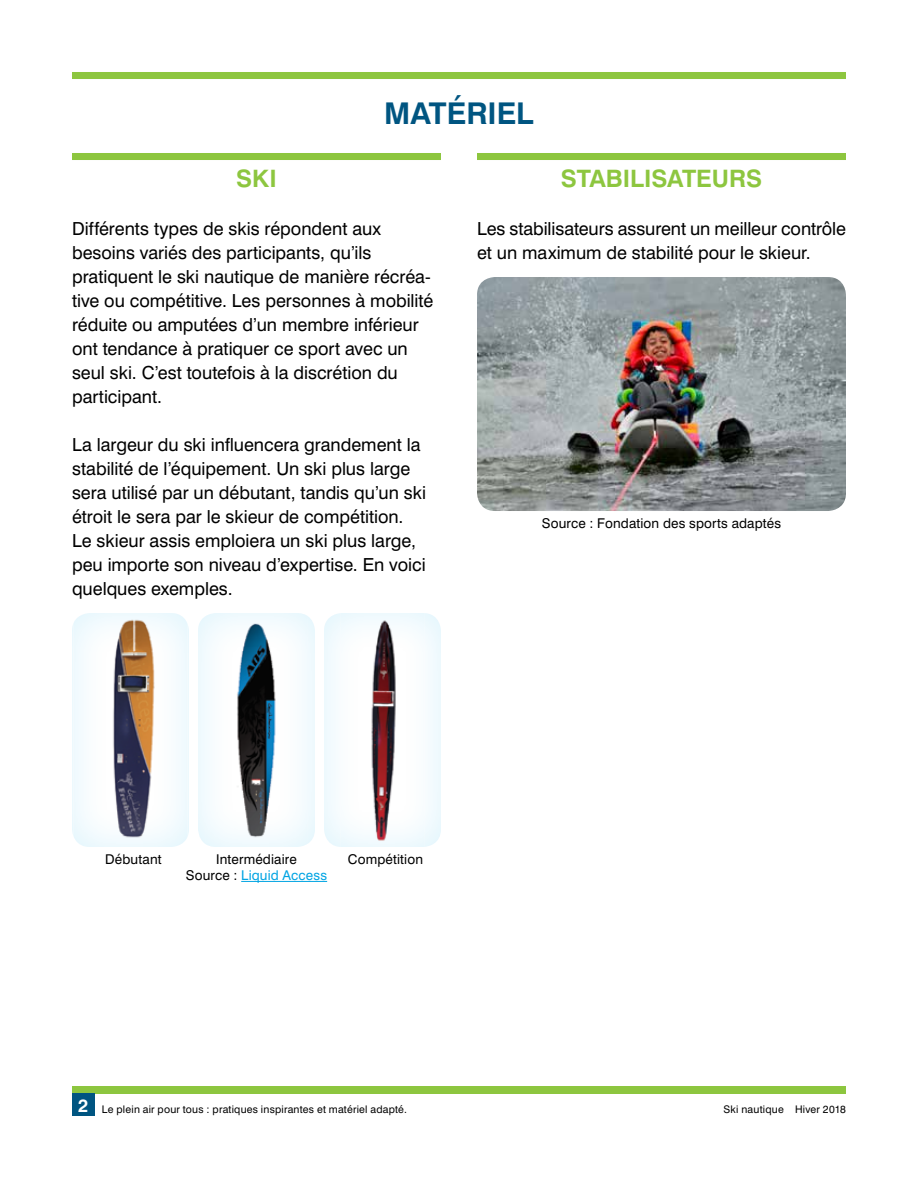
<style>
.page{position:relative;width:918px;height:1188px;background:#fff}
.page>*{position:absolute;margin:0;border:0;box-sizing:border-box;transform-origin:0 0}
.t1{font:700 30px "Swiss 721 BT";letter-spacing:-.005em;color:#005581}
.t2{font:700 24px "Swiss 721 BT";color:#8dc63f}
.t3{font:18px/24px "Swiss 721 BT";color:#000}
.t4{font:13.5px "Swiss 721 BT";letter-spacing:.01em;color:#000}
.t5{font:13.5px "Swiss 721 BT";letter-spacing:.01em;color:#00a4e3}
.t6{font:10.5px "Swiss 721 BT";letter-spacing:.02em;color:#000}
.s1{color:#000}
.s2{font-weight:700;font-size:18px;color:#fff}
</style>
<div class="page">
<div style="left:72px;top:1086px;width:774px;height:8px;background:#8dc63f"></div>
<div style="left:72px;top:1094px;width:22px;height:22px;background:#005581"></div>
<div style="left:72px;top:72px;width:774px;height:7px;background:#8dc63f"></div>
<div style="left:72px;top:153px;width:369px;height:7px;background:#8dc63f"></div>
<hr style="left:241px;top:881px;width:86px;height:1px;background:#00a4e3">
<div style="left:70px;top:612px;width:119px;height:235px;background:#00aeef;opacity:.15"></div>
<div style="left:196px;top:612px;width:119px;height:235px;background:#00aeef;opacity:.15"></div>
<div style="left:322px;top:612px;width:119px;height:235px;background:#00aeef;opacity:.15"></div>
<div style="left:477px;top:153px;width:369px;height:7px;background:#8dc63f"></div>
<img style="left:477px;top:277px;width:369px;height:234px">
<h1 class="t1" style="left:384px;top:95px;width:151px">MATÉRIEL</h1>
<h2 class="t2" style="left:236px;top:164px;width:42px">SKI</h2>
<p class="t3" style="left:72px;top:216px;width:363px">Différents types de skis répondent aux besoins variés des participants, qu’ils pratiquent le ski nautique de manière récréa&shy;tive ou compétitive. Les personnes à mobilité réduite ou amputées d’un membre inférieur ont tendance à pratiquer ce sport avec un seul ski. C’est toutefois à la discrétion du participant.</p>
<p class="t3" style="left:72px;top:432px;width:356px">La largeur du ski influencera grandement la stabilité de l’équipement. Un ski plus large sera utilisé par un débutant, tandis qu’un ski étroit le sera par le skieur de compétition.<br>Le skieur assis emploiera un ski plus large, peu importe son niveau d’expertise. En voici quelques exemples.</p>
<h2 class="t2" style="left:561px;top:164px;width:203px">STABILISATEURS</h2>
<p class="t3" style="left:477px;top:216px;width:371px">Les stabilisateurs assurent un meilleur contrôle et un maximum de stabilité pour le skieur.</p>
<p class="t4" style="left:542px;top:515px;width:241px">Source : Fondation des sports adaptés</p>
<p class="t4" style="left:105px;top:851px;width:58px">Débutant</p>
<p class="t4" style="left:216px;top:851px;width:82px">Intermédiaire</p>
<p class="t4" style="left:348px;top:851px;width:77px">Compétition</p>
<p class="t5" style="left:186px;top:867px;width:143px"><span class="s1">Source :</span> Liquid Access</p>
<p class="t6" style="left:78px;top:1103px;width:330px"><span class="s2">2</span> Le plein air pour tous : pratiques inspirantes et matériel adapté.</p>
<p class="t6" style="left:795px;top:1103px;width:52px">Hiver 2018</p>
<p class="t6" style="left:724px;top:1103px;width:62px">Ski nautique</p>
</div>
